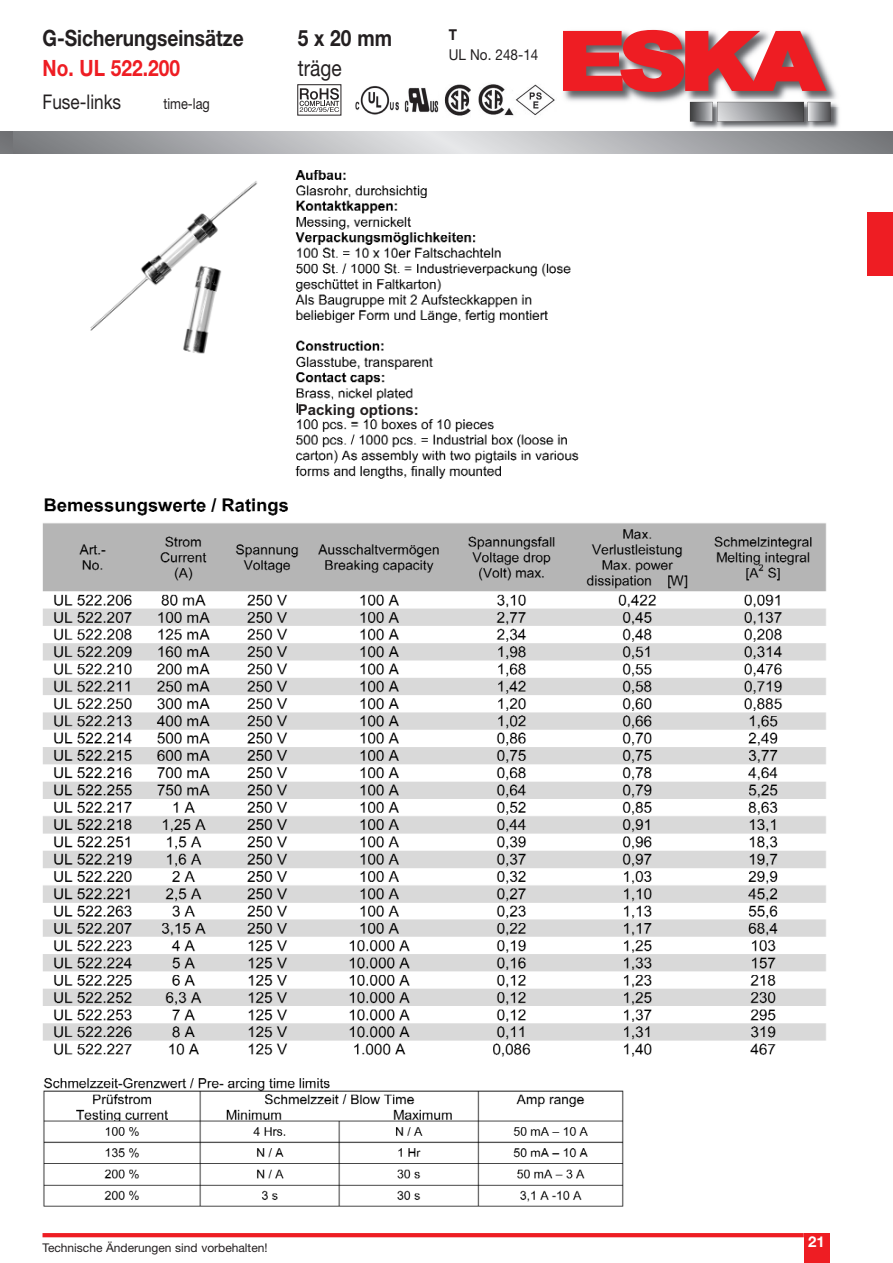
<style>
.page{position:relative;width:893px;height:1263px;background:#fff}
.page>*{position:absolute;margin:0;border:0;box-sizing:border-box;transform-origin:0 0}
.t1{font:700 22.5px "Helvetica Neue";color:#231f20;scale:.85 1}
.t2{font:700 22.5px "Helvetica Neue";color:#ee1d23;scale:.85 1}
.t3{font:22.5px "Helvetica Neue";color:#231f20;scale:.85 1}
.t4{font:20.25px "Helvetica Neue";color:#231f20;scale:.85 1}
.t5{font:700 15px "Arial";color:#231f20}
.t6{font:15px "Helvetica Neue";color:#231f20;scale:.9 1}
.t7{font:15px "Helvetica Neue";color:#231f20;scale:.85 1}
.t8{font:700 15px "Helvetica Neue";color:#fff}
.t9{font:700 15px "Helvetica Neue";color:#231f20;scale:.9 1}
.t10{font:12px "Helvetica Neue";color:#231f20}
</style>
<div class="page">
<img style="left:563px;top:29px;width:274px;height:74px">
<svg style="left:563px;top:30px;width:263px;height:62px;background:#dc484d"></svg>
<img style="left:688px;top:100px;width:153px;height:32px">
<svg style="left:690px;top:102px;width:140px;height:20px;background:#8b8c8e"></svg>
<svg style="left:43px;top:1233px;width:761px;height:4px;background:#ee2026"></svg>
<div style="left:804px;top:1233px;width:25px;height:30px;background:#ee1d23"></div>
<img style="left:42px;top:498px;width:785px;height:709px">
<svg style="left:0;top:132px;width:892px;height:21px;background:#acadb0"></svg>
<div style="left:867px;top:213px;width:25px;height:63px;background:#ee1d23"></div>
<div style="left:297px;top:84px;width:44px;height:32px;border:1px solid #231f20"></div>
<svg style="left:300px;top:88px;width:39px;height:24px"></svg>
<img style="left:404px;top:87px;width:35px;height:26px">
<img style="left:355px;top:86px;width:44px;height:29px">
<img style="left:478px;top:83px;width:77px;height:33px">
<img style="left:444px;top:84px;width:27px;height:32px">
<img style="left:90px;top:170px;width:489px;height:309px">
<div style="left:298px;top:403px;width:124px;height:15px;background:#fff"></div>
<h1 class="t1" style="left:43px;top:30px;width:238px">G-Sicherungseinsätze</h1>
<h1 class="t1" style="left:298px;top:30px;width:112px">5 x 20 mm</h1>
<h1 class="t2" style="left:43px;top:60px;width:163px">No. UL 522.200</h1>
<h1 class="t3" style="left:298px;top:60px;width:53px">träge</h1>
<h2 class="t4" style="left:43px;top:94px;width:94px">Fuse-links</h2>
<p class="t7" style="left:163px;top:98px;width:56px">time-lag</p>
<p class="t9" style="left:449px;top:30px;width:11px">T</p>
<p class="t6" style="left:449px;top:50px;width:101px">UL No. 248-14</p>
<p class="t5" style="left:298px;top:404px;width:123px">Packing options:</p>
<p class="t10" style="left:43px;top:1244px;width:227px">Technische Änderungen sind vorbehalten!</p>
<p class="t8" style="left:808px;top:1236px;width:18px">21</p>
</div>
